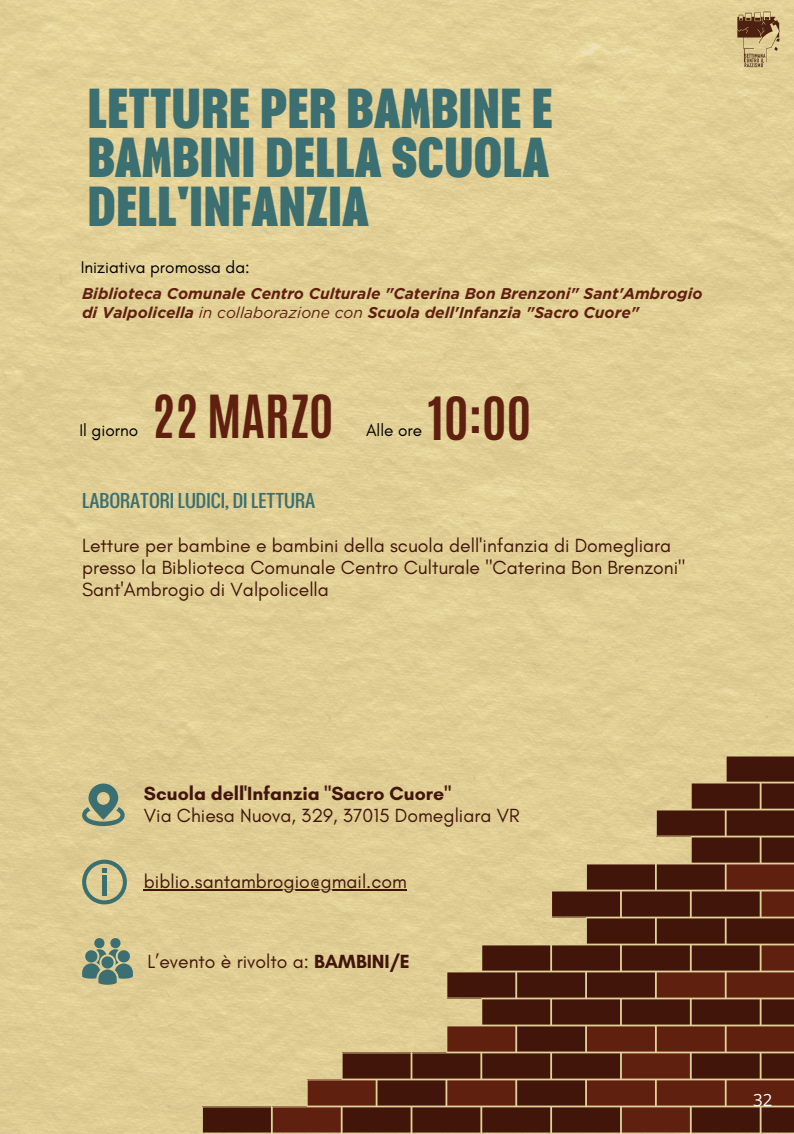
<style>
.page{position:relative;width:794px;height:1134px;background:#e1cf95}
.page>*{position:absolute;margin:0;border:0;box-sizing:border-box;transform-origin:0 0}
.t1{font:700 49.72px "Antonio";color:#602010}
.t2{font:700 49.6px "Antonio";color:#602010}
.t3{font:700 expanded 47.56px/49.2px "Placard Next";color:#3c6f71;text-align:justify}
.t4{font:19.4px/22.2px "Glacial Indifference";color:#42150a}
.t5{font:700 19.4px "Glacial Indifference";color:#42150a}
.t6{font:expanded 18.16px "Placard Next";color:#3c6f71}
.t7{font:17.2px "Glacial Indifference";color:#000}
.t8{font:16.88px "Open Sans";color:#fff}
.t9{font:italic 700 15.6px/18.9px "Gotham";color:#602010}
.s1{font-weight:400}
.s2{font-weight:700}
</style>
<div class="page">
<svg style="left:202px;top:756px;width:592px;height:377px;background:#9f7f59"></svg>
<svg style="left:82px;top:784px;width:43px;height:42px;background:#8e9e82"></svg>
<svg style="left:82px;top:860px;width:45px;height:44px;background:#aaaf88"></svg>
<hr style="left:144px;top:890px;width:263px;height:1px;background:#42150a">
<svg style="left:82px;top:938px;width:51px;height:47px;background:#879a80"></svg>
<img style="left:736px;top:11px;width:44px;height:57px">
<h3 class="t3" style="left:87px;top:83px;width:467px">LETTURE PER BAMBINE E BAMBINI DELLA SCUOLA DELL'INFANZIA</h3>
<p class="t7" style="left:81px;top:258px;width:171px">Iniziativa promossa da:</p>
<p class="t9" style="left:82px;top:284px;width:622px">Biblioteca Comunale Centro Culturale "Caterina Bon Brenzoni" Sant'Ambrogio di Valpolicella <span class="s1">in collaborazione con</span> Scuola dell'Infanzia "Sacro Cuore"</p>
<h2 class="t2" style="left:152px;top:380px;width:183px">22 MARZ0</h2>
<h1 class="t1" style="left:428px;top:381px;width:105px">10:00</h1>
<p class="t7" style="left:79px;top:421px;width:61px">Il giorno</p>
<p class="t7" style="left:366px;top:421px;width:58px">Alle ore</p>
<p class="t6" style="left:82px;top:488px;width:234px">LABORATORI LUDICI, DI LETTURA</p>
<p class="t4" style="left:82px;top:534px;width:605px">Letture per bambine e bambini della scuola dell'infanzia di Domegliara presso la Biblioteca Comunale Centro Culturale "Caterina Bon Brenzoni"<br>Sant'Ambrogio di Valpolicella</p>
<p class="t5" style="left:144px;top:781px;width:309px">Scuola dell'Infanzia "Sacro Cuore"</p>
<p class="t4" style="left:144px;top:805px;width:377px">Via Chiesa Nuova, 329, 37015 Domegliara VR</p>
<p class="t4" style="left:144px;top:871px;width:265px">biblio.santambrogio@gmail.com</p>
<p class="t4" style="left:147px;top:951px;width:264px">L’evento è rivolto a: <span class="s2">BAMBINI/E</span></p>
<p class="t8" style="left:753px;top:1089px;width:21px">32</p>
</div>
